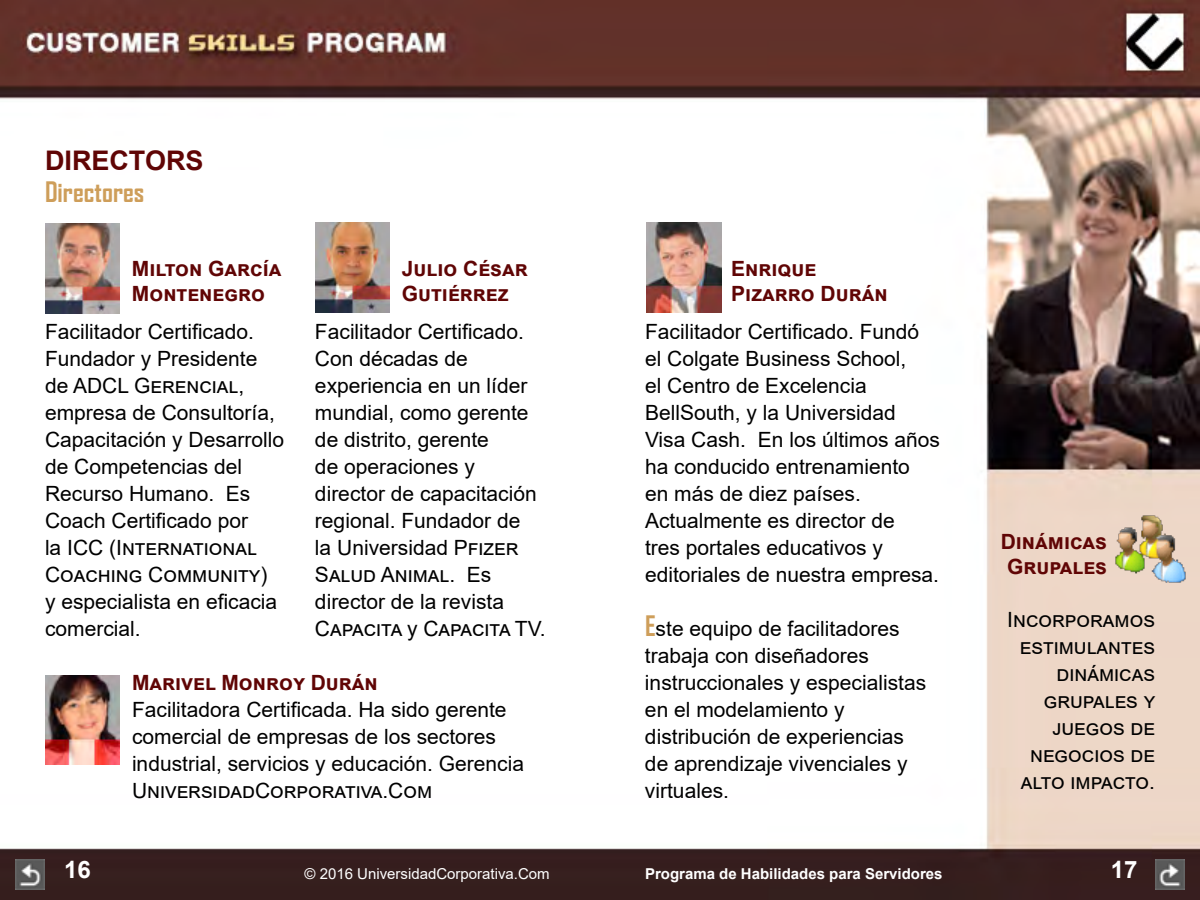
<style>
.page{position:relative;width:1200px;height:900px;background:#fff}
.page>*{position:absolute;margin:0;border:0;box-sizing:border-box;transform-origin:0 0}
.t1{font:700 27px "Agency FB";color:#ce9e5a}
.t2{font:700 27px "Arial";color:#600505}
.t3{font:700 24px "Arial";color:#fff}
.t4{font:21px/27px "Arial";color:#000}
.t5{font:700 21px/25.2px "Arial";color:#600505}
.t6{font:700 15px "Arial";color:#fff}
.t7{font:15px "Arial";color:#fff}
.s1{font-family:"Agency FB";font-weight:700;font-size:27px;color:#ce9e5a}
</style>
<div class="page">
<img style="left:0;top:0;width:1200px;height:900px">
<img style="left:1155px;top:859px;width:30px;height:30px">
<img style="left:15px;top:859px;width:30px;height:30px">
<img style="left:1114px;top:512px;width:72px;height:72px">
<img style="left:45px;top:675px;width:75px;height:90px">
<img style="left:646px;top:223px;width:75px;height:90px">
<img style="left:315px;top:223px;width:75px;height:90px">
<img style="left:45px;top:224px;width:75px;height:90px">
<p class="t2" style="left:45px;top:141px;width:160px">DIRECTORS</p>
<p class="t1" style="left:45px;top:175px;width:101px">Directores</p>
<p class="t5" style="left:132px;top:256px;width:150px">Milton García<br>Montenegro</p>
<p class="t5" style="left:402px;top:256px;width:122px">Julio César<br>Gutiérrez</p>
<p class="t5" style="left:731px;top:256px;width:158px">Enrique<br>Pizarro Durán</p>
<p class="t4" style="left:45px;top:318px;width:241px">Facilitador Certificado.<br>Fundador y Presidente de ADCL Gerencial, empresa de Consultoría,<br>Capacitación y Desarrollo de Competencias del<br>Recurso Humano. Es<br>Coach Certificado por<br>la ICC (International<br>Coaching Community)<br>y especialista en eficacia comercial.</p>
<p class="t4" style="left:315px;top:318px;width:232px">Facilitador Certificado.<br>Con décadas de experiencia en un líder mundial, como gerente de distrito, gerente<br>de operaciones y director de capacitación regional. Fundador de<br>la Universidad Pfizer<br>Salud Animal. Es director de la revista<br>Capacita y Capacita TV.</p>
<p class="t5" style="left:132px;top:671px;width:247px">Marivel Monroy Durán</p>
<p class="t4" style="left:132px;top:696px;width:394px">Facilitadora Certificada. Ha sido gerente comercial de empresas de los sectores industrial, servicios y educación. Gerencia UniversidadCorporativa.Com</p>
<p class="t4" style="left:645px;top:318px;width:296px">Facilitador Certificado. Fundó el Colgate Business School,<br>el Centro de Excelencia<br>BellSouth, y la Universidad<br>Visa Cash. En los últimos años ha conducido entrenamiento<br>en más de diez países.<br>Actualmente es director de<br>tres portales educativos y editoriales de nuestra empresa.</p>
<p class="t4" style="left:645px;top:615px;width:283px"><span class="s1">E</span>ste equipo de facilitadores trabaja con diseñadores instruccionales y especialistas en el modelamiento y distribución de experiencias de aprendizaje vivenciales y virtuales.</p>
<p class="t5" style="left:1001px;top:530px;width:108px;text-align:center">Dinámicas<br>Grupales</p>
<p class="t4" style="left:1007px;top:606px;width:149px;text-align:right">Incorporamos estimulantes dinámicas grupales y juegos de negocios de alto impacto.</p>
<p class="t3" style="left:64px;top:853px;width:28px">16</p>
<p class="t3" style="left:1111px;top:853px;width:28px">17</p>
<p class="t7" style="left:304px;top:864px;width:247px">© 2016 UniversidadCorporativa.Com</p>
<p class="t6" style="left:645px;top:864px;width:299px">Programa de Habilidades para Servidores</p>
</div>
